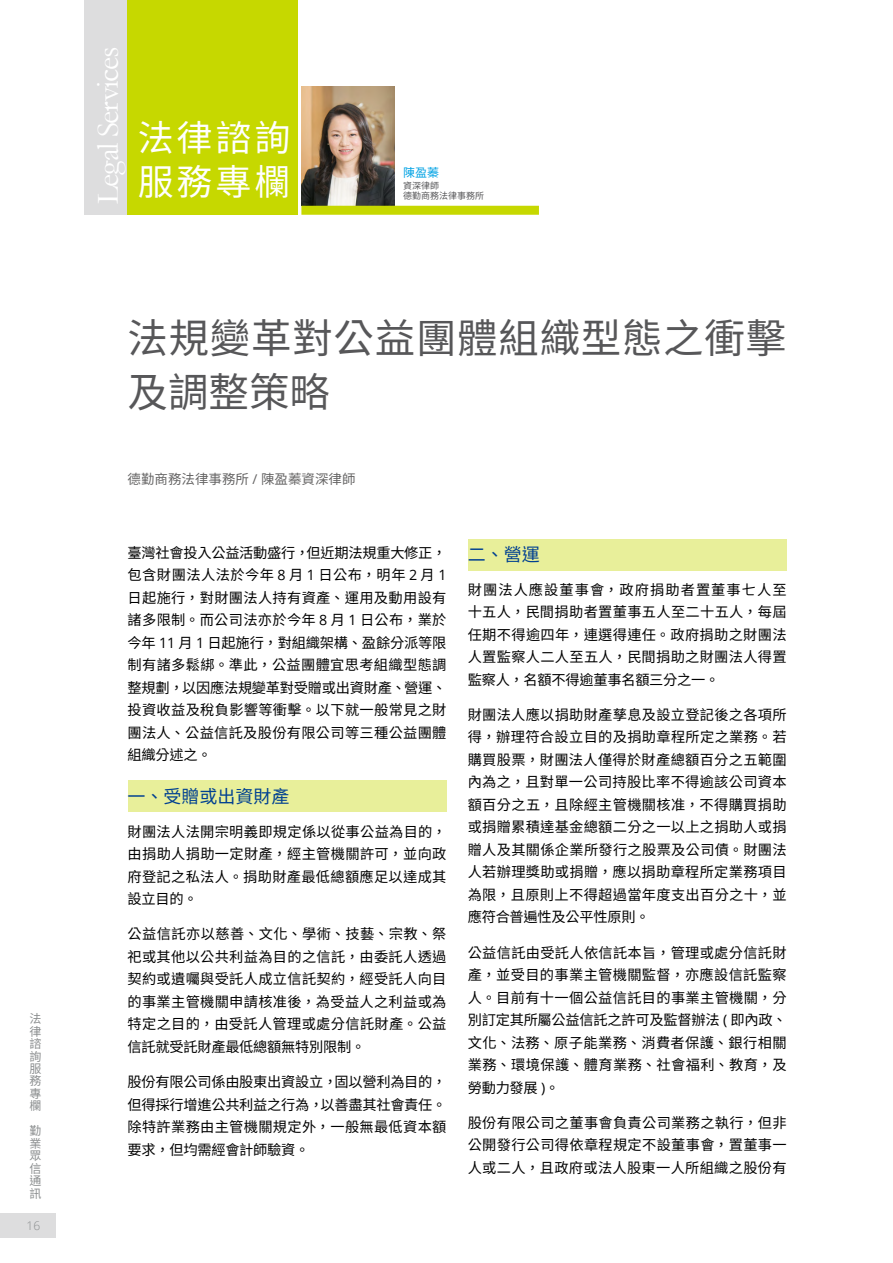
<style>
.page{position:relative;width:893px;height:1263px;background:#fff}
.page>*{position:absolute;margin:0;border:0;box-sizing:border-box;transform-origin:0 0}
.t1{font:40.5px/54px "Noto Sans CJ Ktc";letter-spacing:.015em;color:#575759}
.t2{font:36px "Noto Sans CJ Ktc";letter-spacing:.08em;color:#fff}
.t3{font:31.5px "Garamond";letter-spacing:-.04em;color:#fff}
.t4{font:18px "Noto Sans CJ Ktc";color:#004091}
.t5{font:14.25px/22.5px "Noto Sans CJ Ktc";letter-spacing:.02em;color:#000;text-align:justify}
.t6{font:13.5px "Noto Sans CJ Ktc";color:#656464}
.t7{font:12px/12.5px "Noto Sans CJ Ktc";color:#8b8e8f;text-align:justify}
.t8{font:12px "Noto Sans CJ Ktc";color:#00a2e4}
.t9{font:300 12px "Open Sans";color:#8b8e8f}
.t10{font:9px/10.8px "Noto Sans CJ Ktc";color:#575759}
.s1{font-family:"Open Sans"}
</style>
<div class="page">
<div style="left:0;top:1213px;width:55px;height:24px;background:#ddddde"></div>
<div style="left:128px;top:781px;width:318px;height:31px;background:#e8ef9a"></div>
<div style="left:468px;top:539px;width:319px;height:32px;background:#e8ef9a"></div>
<div style="left:127px;top:0;width:171px;height:215px;background:#c6d800"></div>
<div style="left:85px;top:0;width:42px;height:215px;background:#ddddde"></div>
<img style="left:301px;top:87px;width:93px;height:119px">
<div style="left:301px;top:206px;width:238px;height:9px;background:#c6d800"></div>
<p class="t7" style="left:29px;top:1013px;width:13px">法律諮詢服務專欄</p>
<p class="t7" style="left:29px;top:1125px;width:13px">勤業眾信通訊</p>
<p class="t9" style="left:27px;top:1217px;width:15px">16</p>
<h3 class="t3" style="left:87px;top:204px;width:159px;rotate:-90deg">Legal Services</h3>
<h2 class="t2" style="left:138px;top:118px;width:154px">法律諮詢</h2>
<h2 class="t2" style="left:138px;top:162px;width:154px">服務專欄</h2>
<p class="t8" style="left:403px;top:166px;width:37px">陳盈蓁</p>
<p class="t10" style="left:403px;top:180px;width:82px">資深律師<br>德勤商務法律事務所</p>
<h1 class="t1" style="left:128px;top:312px;width:660px">法規變革對公益團體組織型態之衝擊及調整策略</h1>
<p class="t6" style="left:128px;top:471px;width:229px">德勤商務法律事務所 <span class="s1">/</span> 陳盈蓁資深律師</p>
<p class="t5" style="left:128px;top:542px;width:320px">臺灣社會投入公益活動盛行，但近期法規重大修正，包含財團法人法於今年 <span class="s1">8</span> 月 <span class="s1">1</span> 日公布，明年 <span class="s1">2</span> 月 <span class="s1">1</span>日起施行，對財團法人持有資產、運用及動用設有諸多限制。而公司法亦於今年 <span class="s1">8</span> 月 <span class="s1">1</span> 日公布，業於今年 <span class="s1">11</span> 月 <span class="s1">1</span> 日起施行，對組織架構、盈餘分派等限制有諸多鬆綁。準此，公益團體宜思考組織型態調整規劃，以因應法規變革對受贈或出資財產、營運、投資收益及稅負影響等衝擊。以下就一般常見之財團法人、公益信託及股份有限公司等三種公益團體組織分述之。</p>
<p class="t4" style="left:128px;top:786px;width:163px">一、受贈或出資財產</p>
<p class="t5" style="left:128px;top:820px;width:320px">財團法人法開宗明義即規定係以從事公益為目的，由捐助人捐助一定財產，經主管機關許可，並向政府登記之私法人。捐助財產最低總額應足以達成其設立目的。</p>
<p class="t5" style="left:128px;top:923px;width:320px">公益信託亦以慈善、文化、學術、技藝、宗教、祭祀或其他以公共利益為目的之信託，由委託人透過契約或遺囑與受託人成立信託契約，經受託人向目的事業主管機關申請核准後，為受益人之利益或為特定之目的，由受託人管理或處分信託財產。公益信託就受託財產最低總額無特別限制。</p>
<p class="t5" style="left:128px;top:1071px;width:320px">股份有限公司係由股東出資設立，固以營利為目的，但得採行增進公共利益之行為，以善盡其社會責任。除特許業務由主管機關規定外，一般無最低資本額要求，但均需經會計師驗資。</p>
<p class="t4" style="left:468px;top:544px;width:73px">二、營運</p>
<p class="t5" style="left:468px;top:578px;width:321px">財團法人應設董事會，政府捐助者置董事七人至十五人，民間捐助者置董事五人至二十五人，每屆任期不得逾四年，連選得連任。政府捐助之財團法人置監察人二人至五人，民間捐助之財團法人得置監察人，名額不得逾董事名額三分之一。</p>
<p class="t5" style="left:468px;top:704px;width:320px">財團法人應以捐助財產孳息及設立登記後之各項所得，辦理符合設立目的及捐助章程所定之業務。若購買股票，財團法人僅得於財產總額百分之五範圍內為之，且對單一公司持股比率不得逾該公司資本額百分之五，且除經主管機關核准，不得購買捐助或捐贈累積達基金總額二分之一以上之捐助人或捐贈人及其關係企業所發行之股票及公司債。財團法人若辦理獎助或捐贈，應以捐助章程所定業務項目為限，且原則上不得超過當年度支出百分之十，並應符合普遍性及公平性原則。</p>
<p class="t5" style="left:468px;top:941px;width:320px">公益信託由受託人依信託本旨，管理或處分信託財產，並受目的事業主管機關監督，亦應設信託監察人。目前有十一個公益信託目的事業主管機關，分別訂定其所屬公益信託之許可及監督辦法 <span class="s1">(</span> 即內政、文化、法務、原子能業務、消費者保護、銀行相關業務、環境保護、體育業務、社會福利、教育，及勞動力發展 <span class="s1">)</span>。</p>
<p class="t5" style="left:468px;top:1112px;width:320px">股份有限公司之董事會負責公司業務之執行，但非公開發行公司得依章程規定不設董事會，置董事一人或二人，且政府或法人股東一人所組織之股份有</p>
</div>
